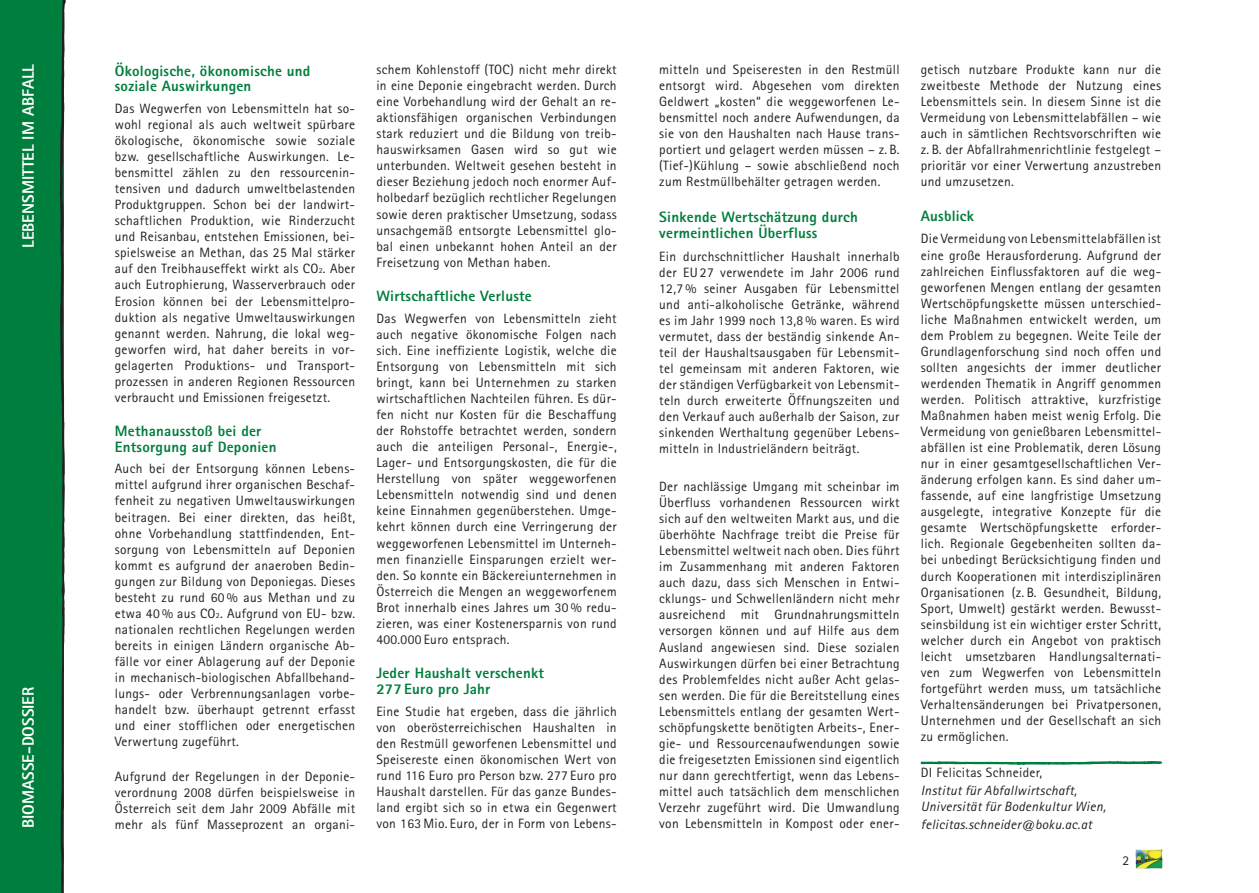
<style>
.page{position:relative;width:1259px;height:893px;background:#fff}
.page>*{position:absolute;margin:0;border:0;box-sizing:border-box;transform-origin:0 0}
.t1{font:800 16.5px "Rotis Sans Serif";color:#fff}
.OeBV_03_zwiti_kleine{font:800 15px/15.8px "Rotis Sans Serif";letter-spacing:.015em;color:#007e3d}
.OeBV_01a_grundschrif{font:13.5px/16px "Rotis Sans Serif";letter-spacing:.02em;color:#231f20;text-align:justify}
.OeBV_01a_grundschrif-2{font:italic 13.5px/16px "Rotis Sans Serif";letter-spacing:.02em;color:#231f20}
.s1{font-size:7.8px}
</style>
<div class="page">
<svg style="left:1141px;top:850px;width:19px;height:1px"></svg>
<svg style="left:920px;top:761px;width:242px;height:4px"></svg>
<div style="left:0;top:0;width:64px;height:893px;background:#007e3d"></div>
<svg style="left:60px;top:0;width:6px;height:893px"></svg>
<p class="t1" style="left:18px;top:248px;width:185px;rotate:-90deg">LEBENSMITTEL IM ABFALL</p>
<p class="t1" style="left:18px;top:828px;width:143px;rotate:-90deg">BIOMASSE-DOSSIER</p>
<p class="OeBV_03_zwiti_kleine" style="left:115px;top:62px;width:197px">Ökologische, ökonomische und soziale Auswirkungen</p>
<p class="OeBV_01a_grundschrif" style="left:115px;top:100px;width:242px">Das Wegwerfen von Lebensmitteln hat so&shy;wohl regional als auch weltweit spürbare ökologische, ökonomische sowie soziale bzw. gesellschaftliche Auswirkungen. Le&shy;bensmittel zählen zu den ressourcenin&shy;tensiven und dadurch umweltbelastenden Produktgruppen. Schon bei der landwirt&shy;schaftlichen Produktion, wie Rinderzucht und Reisanbau, entstehen Emissionen, bei&shy;spielsweise an Methan, das 25 Mal stärker auf den Treibhauseffekt wirkt als CO<span class="s1">2</span>. Aber auch Eutrophierung, Wasserverbrauch oder Erosion können bei der Lebensmittelpro&shy;duktion als negative Umweltauswirkungen genannt werden. Nahrung, die lokal weg&shy;geworfen wird, hat daher bereits in vor&shy;gelagerten Produktions- und Transport&shy;prozessen in anderen Regionen Ressourcen verbraucht und Emissionen freigesetzt.</p>
<p class="OeBV_03_zwiti_kleine" style="left:115px;top:423px;width:163px">Methanausstoß bei der<br>Entsorgung auf Deponien</p>
<p class="OeBV_01a_grundschrif" style="left:115px;top:461px;width:242px">Auch bei der Entsorgung können Lebens&shy;mittel aufgrund ihrer organischen Beschaf&shy;fenheit zu negativen Umweltauswirkungen beitragen. Bei einer direkten, das heißt, ohne Vorbehandlung stattfindenden, Ent&shy;sorgung von Lebensmitteln auf Deponien kommt es aufgrund der anaeroben Bedin&shy;gungen zur Bildung von Deponiegas. Dieses besteht zu rund 60 % aus Methan und zu etwa 40 % aus CO<span class="s1">2</span>. Aufgrund von EU- bzw. nationalen rechtlichen Regelungen werden bereits in einigen Ländern organische Ab&shy;fälle vor einer Ablagerung auf der Deponie in mechanisch-biologischen Abfallbehand&shy;lungs- oder Verbrennungsanlagen vorbe&shy;handelt bzw. überhaupt getrennt erfasst und einer stofflichen oder energetischen Verwertung zugeführt.</p>
<p class="OeBV_01a_grundschrif" style="left:115px;top:768px;width:242px">Aufgrund der Regelungen in der Deponie&shy;verordnung 2008 dürfen beispielsweise in Österreich seit dem Jahr 2009 Abfälle mit mehr als fünf Masseprozent an organi-</p>
<p class="OeBV_01a_grundschrif" style="left:376px;top:61px;width:242px">schem Kohlenstoff (TOC) nicht mehr direkt in eine Deponie eingebracht werden. Durch eine Vorbehandlung wird der Gehalt an re&shy;aktionsfähigen organischen Verbindungen stark reduziert und die Bildung von treib&shy;hauswirksamen Gasen wird so gut wie unterbunden. Weltweit gesehen besteht in dieser Beziehung jedoch noch enormer Auf&shy;holbedarf bezüglich rechtlicher Regelungen sowie deren praktischer Umsetzung, sodass unsachgemäß entsorgte Lebensmittel glo&shy;bal einen unbekannt hohen Anteil an der Freisetzung von Methan haben.</p>
<p class="OeBV_03_zwiti_kleine" style="left:376px;top:288px;width:157px">Wirtschaftliche Verluste</p>
<p class="OeBV_01a_grundschrif" style="left:376px;top:310px;width:242px">Das Wegwerfen von Lebensmitteln zieht auch negative ökonomische Folgen nach sich. Eine ineffiziente Logistik, welche die Entsorgung von Lebensmitteln mit sich bringt, kann bei Unternehmen zu starken wirtschaftlichen Nachteilen führen. Es dür&shy;fen nicht nur Kosten für die Beschaffung der Rohstoffe betrachtet werden, sondern auch die anteiligen Personal-, Energie-, Lager- und Entsorgungskosten, die für die Herstellung von später weggeworfenen Lebensmitteln notwendig sind und denen keine Einnahmen gegenüberstehen. Umge&shy;kehrt können durch eine Verringerung der weggeworfenen Lebensmittel im Unterneh&shy;men finanzielle Einsparungen erzielt wer&shy;den. So konnte ein Bäckereiunternehmen in Österreich die Mengen an weggeworfenem Brot innerhalb eines Jahres um 30 % redu&shy;zieren, was einer Kostenersparnis von rund 400.000 Euro entsprach.</p>
<p class="OeBV_03_zwiti_kleine" style="left:376px;top:665px;width:169px">Jeder Haushalt verschenkt<br>277 Euro pro Jahr</p>
<p class="OeBV_01a_grundschrif" style="left:376px;top:703px;width:242px">Eine Studie hat ergeben, dass die jährlich von oberösterreichischen Haushalten in den Restmüll geworfenen Lebensmittel und Speisereste einen ökonomischen Wert von rund 116 Euro pro Person bzw. 277 Euro pro Haushalt darstellen. Für das ganze Bundes&shy;land ergibt sich so in etwa ein Gegenwert von 163 Mio. Euro, der in Form von Lebens-</p>
<p class="OeBV_01a_grundschrif" style="left:659px;top:61px;width:242px">mitteln und Speiseresten in den Restmüll entsorgt wird. Abgesehen vom direkten Geldwert „kosten“ die weggeworfenen Le&shy;bensmittel noch andere Aufwendungen, da sie von den Haushalten nach Hause trans&shy;portiert und gelagert werden müssen – z. B. (Tief-)Kühlung – sowie abschließend noch zum Restmüllbehälter getragen werden.</p>
<p class="OeBV_03_zwiti_kleine" style="left:659px;top:209px;width:200px">Sinkende Wertschätzung durch vermeintlichen Überfluss</p>
<p class="OeBV_01a_grundschrif" style="left:659px;top:248px;width:242px">Ein durchschnittlicher Haushalt innerhalb der EU 27 verwendete im Jahr 2006 rund 12,7 % seiner Ausgaben für Lebensmittel und anti-alkoholische Getränke, während es im Jahr 1999 noch 13,8 % waren. Es wird vermutet, dass der beständig sinkende An&shy;teil der Haushaltsausgaben für Lebensmit&shy;tel gemeinsam mit anderen Faktoren, wie der ständigen Verfügbarkeit von Lebensmit&shy;teln durch erweiterte Öffnungszeiten und den Verkauf auch außerhalb der Saison, zur sinkenden Werthaltung gegenüber Lebens&shy;mitteln in Industrieländern beiträgt.</p>
<p class="OeBV_01a_grundschrif" style="left:659px;top:478px;width:242px">Der nachlässige Umgang mit scheinbar im Überfluss vorhandenen Ressourcen wirkt sich auf den weltweiten Markt aus, und die überhöhte Nachfrage treibt die Preise für Lebensmittel weltweit nach oben. Dies führt im Zusammenhang mit anderen Faktoren auch dazu, dass sich Menschen in Entwi&shy;cklungs- und Schwellenländern nicht mehr ausreichend mit Grundnahrungsmitteln versorgen können und auf Hilfe aus dem Ausland angewiesen sind. Diese sozialen Auswirkungen dürfen bei einer Betrachtung des Problemfeldes nicht außer Acht gelas&shy;sen werden. Die für die Bereitstellung eines Lebensmittels entlang der gesamten Wert&shy;schöpfungskette benötigten Arbeits-, Ener&shy;gie- und Ressourcenaufwendungen sowie die freigesetzten Emissionen sind eigentlich nur dann gerechtfertigt, wenn das Lebens&shy;mittel auch tatsächlich dem menschlichen Verzehr zugeführt wird. Die Umwandlung von Lebensmitteln in Kompost oder ener-</p>
<p class="OeBV_01a_grundschrif" style="left:921px;top:61px;width:242px">getisch nutzbare Produkte kann nur die zweitbeste Methode der Nutzung eines Lebensmittels sein. In diesem Sinne ist die Vermeidung von Lebensmittelabfällen – wie auch in sämtlichen Rechtsvorschriften wie z. B. der Abfallrahmenrichtlinie festgelegt – prioritär vor einer Verwertung anzustreben und umzusetzen.</p>
<p class="OeBV_03_zwiti_kleine" style="left:921px;top:208px;width:55px">Ausblick</p>
<p class="OeBV_01a_grundschrif" style="left:921px;top:231px;width:242px">Die Vermeidung von Lebensmittelabfällen ist eine große Herausforderung. Aufgrund der zahlreichen Einflussfaktoren auf die weg&shy;geworfenen Mengen entlang der gesamten Wertschöpfungskette müssen unterschied&shy;liche Maßnahmen entwickelt werden, um dem Problem zu begegnen. Weite Teile der Grundlagenforschung sind noch offen und sollten angesichts der immer deutlicher werdenden Thematik in Angriff genommen werden. Politisch attraktive, kurzfristige Maßnahmen haben meist wenig Erfolg. Die Vermeidung von genießbaren Lebensmittel&shy;abfällen ist eine Problematik, deren Lösung nur in einer gesamtgesellschaftlichen Ver&shy;änderung erfolgen kann. Es sind daher um&shy;fassende, auf eine langfristige Umsetzung ausgelegte, integrative Konzepte für die gesamte Wertschöpfungskette erforder&shy;lich. Regionale Gegebenheiten sollten da&shy;bei unbedingt Berücksichtigung finden und durch Kooperationen mit interdisziplinären Organisationen (z. B. Gesundheit, Bildung, Sport, Umwelt) gestärkt werden. Bewusst&shy;seinsbildung ist ein wichtiger erster Schritt, welcher durch ein Angebot von praktisch leicht umsetzbaren Handlungsalternati&shy;ven zum Wegwerfen von Lebensmitteln fortgeführt werden muss, um tatsächliche Verhaltensänderungen bei Privatpersonen, Unternehmen und der Gesellschaft an sich zu ermöglichen.</p>
<p class="OeBV_01a_grundschrif" style="left:921px;top:764px;width:123px">DI Felicitas Schneider,</p>
<p class="OeBV_01a_grundschrif-2" style="left:921px;top:783px;width:186px">Institut für Abfallwirtschaft,<br>Universität für Bodenkultur Wien,</p>
<p class="OeBV_01a_grundschrif-2" style="left:921px;top:817px;width:173px">felicitas.schneider@boku.ac.at</p>
<p class="OeBV_01a_grundschrif" style="left:1122px;top:852px;width:8px">2</p>
</div>
